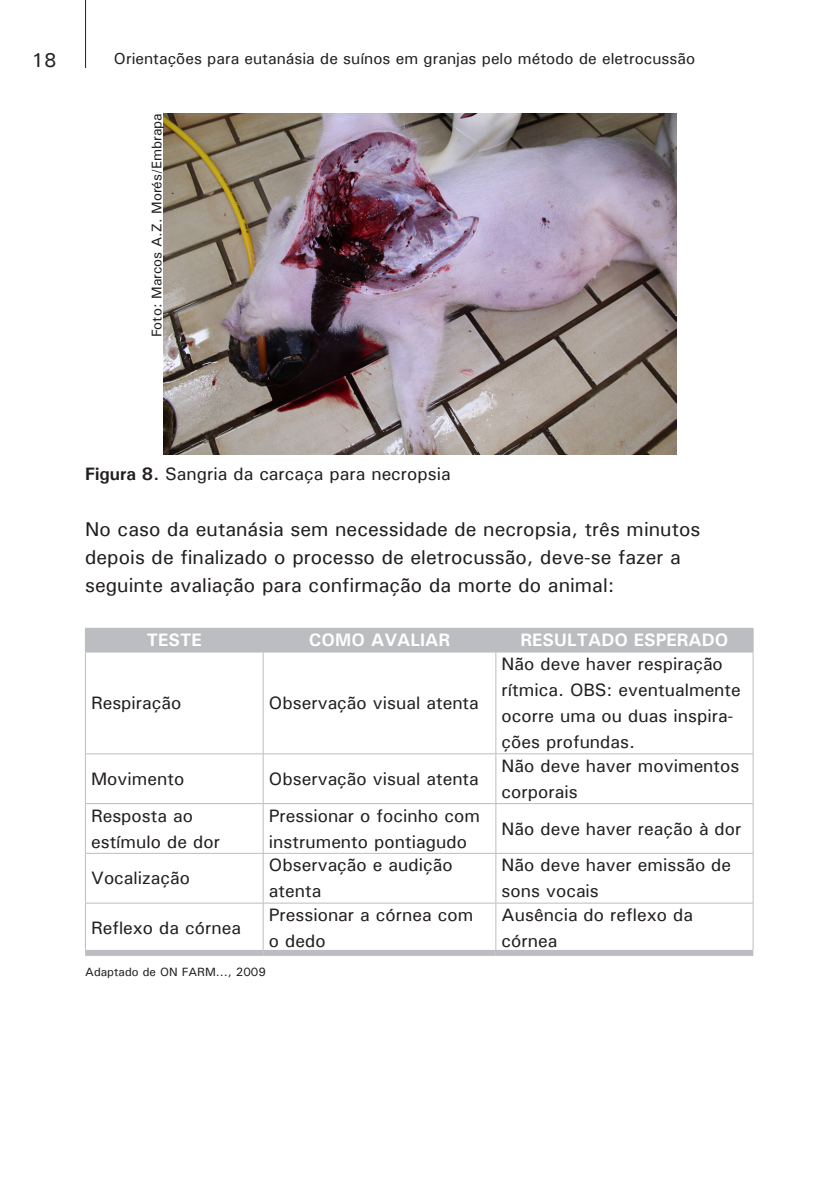
<style>
.page{position:relative;width:840px;height:1191px;background:#fff}
.page>*{position:absolute;margin:0;border:0;box-sizing:border-box;transform-origin:0 0}
.t1{font:500 20px/28px "Univers";color:#231f20}
.t2{font:500 18px/26px "Univers";color:#231f20}
.t3{font:700 18px "Univers";color:#fff}
.t4{font:500 16px "Univers";color:#231f20}
.t5{font:500 14px "Univers";color:#231f20}
.t6{font:500 12px "Univers";color:#231f20}
.s1{font-weight:700}
</style>
<div class="page">
<div style="left:85px;top:628px;width:668px;height:23px;background:#bcbdc0"></div>
<hr style="left:85px;top:651px;width:178px;height:1px;background:#bcbdc0">
<hr style="left:85px;top:652px;width:1px;height:101px;background:#bcbdc0">
<hr style="left:263px;top:651px;width:232px;height:1px;background:#bcbdc0">
<hr style="left:263px;top:652px;width:1px;height:101px;background:#bcbdc0">
<hr style="left:495px;top:651px;width:258px;height:1px;background:#bcbdc0">
<hr style="left:495px;top:652px;width:1px;height:101px;background:#bcbdc0">
<hr style="left:752px;top:652px;width:1px;height:101px;background:#bcbdc0">
<hr style="left:85px;top:753px;width:178px;height:1px;background:#bcbdc0">
<hr style="left:85px;top:754px;width:1px;height:49px;background:#bcbdc0">
<hr style="left:263px;top:753px;width:232px;height:1px;background:#bcbdc0">
<hr style="left:263px;top:754px;width:1px;height:49px;background:#bcbdc0">
<hr style="left:495px;top:753px;width:258px;height:1px;background:#bcbdc0">
<hr style="left:495px;top:754px;width:1px;height:49px;background:#bcbdc0">
<hr style="left:752px;top:754px;width:1px;height:49px;background:#bcbdc0">
<hr style="left:85px;top:803px;width:178px;height:1px;background:#bcbdc0">
<hr style="left:85px;top:804px;width:1px;height:49px;background:#bcbdc0">
<hr style="left:263px;top:803px;width:232px;height:1px;background:#bcbdc0">
<hr style="left:263px;top:804px;width:1px;height:49px;background:#bcbdc0">
<hr style="left:495px;top:803px;width:258px;height:1px;background:#bcbdc0">
<hr style="left:495px;top:804px;width:1px;height:49px;background:#bcbdc0">
<hr style="left:752px;top:804px;width:1px;height:49px;background:#bcbdc0">
<hr style="left:85px;top:853px;width:178px;height:1px;background:#bcbdc0">
<hr style="left:85px;top:853px;width:1px;height:50px;background:#bcbdc0">
<hr style="left:263px;top:853px;width:232px;height:1px;background:#bcbdc0">
<hr style="left:263px;top:853px;width:1px;height:50px;background:#bcbdc0">
<hr style="left:495px;top:853px;width:258px;height:1px;background:#bcbdc0">
<hr style="left:495px;top:853px;width:1px;height:50px;background:#bcbdc0">
<hr style="left:752px;top:853px;width:1px;height:50px;background:#bcbdc0">
<hr style="left:85px;top:902px;width:178px;height:1px;background:#bcbdc0">
<hr style="left:85px;top:903px;width:1px;height:47px;background:#bcbdc0">
<hr style="left:263px;top:902px;width:232px;height:1px;background:#bcbdc0">
<hr style="left:263px;top:903px;width:1px;height:47px;background:#bcbdc0">
<hr style="left:495px;top:902px;width:258px;height:1px;background:#bcbdc0">
<hr style="left:495px;top:903px;width:1px;height:47px;background:#bcbdc0">
<hr style="left:752px;top:903px;width:1px;height:47px;background:#bcbdc0">
<div style="left:85px;top:950px;width:178px;height:6px;background:#bcbdc0"></div>
<div style="left:263px;top:950px;width:232px;height:6px;background:#bcbdc0"></div>
<div style="left:495px;top:950px;width:258px;height:6px;background:#bcbdc0"></div>
<img style="left:164px;top:113px;width:511px;height:341px">
<hr style="left:85px;top:0;width:1px;height:68px;background:#231f20">
<p class="t1" style="left:31px;top:46px;width:27px">18</p>
<p class="t4" style="left:114px;top:49px;width:582px">Orientações para eutanásia de suínos em granjas pelo método de eletrocussão</p>
<p class="t5" style="left:147px;top:337px;width:225px;rotate:-90deg">Foto: Marcos A.Z. Morés/Embrapa</p>
<p class="t2" style="left:85px;top:460px;width:367px"><span class="s1">Figura 8.</span> Sangria da carcaça para necropsia</p>
<p class="t1" style="left:85px;top:514px;width:616px">No caso da eutanásia sem necessidade de necropsia, três minutos depois de finalizado o processo de eletrocussão, deve-se fazer a seguinte avaliação para confirmação da morte do animal:</p>
<p class="t3" style="left:147px;top:628px;width:56px">TESTE</p>
<p class="t3" style="left:309px;top:628px;width:143px">COMO AVALIAR</p>
<p class="t3" style="left:520px;top:628px;width:209px">RESULTADO ESPERADO</p>
<p class="t2" style="left:91px;top:689px;width:92px">Respiração</p>
<p class="t2" style="left:269px;top:689px;width:211px">Observação visual atenta</p>
<p class="t2" style="left:91px;top:765px;width:95px">Movimento</p>
<p class="t2" style="left:269px;top:765px;width:211px">Observação visual atenta</p>
<p class="t2" style="left:91px;top:802px;width:130px">Resposta ao estímulo de dor</p>
<p class="t2" style="left:269px;top:802px;width:212px">Pressionar o focinho com instrumento pontiagudo</p>
<p class="t2" style="left:501px;top:650px;width:241px">Não deve haver respiração rítmica. OBS: eventualmente ocorre uma ou duas inspira&shy;ções profundas.</p>
<p class="t2" style="left:501px;top:752px;width:239px">Não deve haver movimentos corporais</p>
<p class="t2" style="left:501px;top:815px;width:241px">Não deve haver reação à dor</p>
<p class="t2" style="left:91px;top:865px;width:100px">Vocalização</p>
<p class="t2" style="left:91px;top:914px;width:151px">Reflexo da córnea</p>
<p class="t2" style="left:269px;top:852px;width:185px">Observação e audição atenta</p>
<p class="t2" style="left:501px;top:852px;width:231px">Não deve haver emissão de sons vocais</p>
<p class="t2" style="left:269px;top:901px;width:206px">Pressionar a córnea com o dedo</p>
<p class="t2" style="left:501px;top:901px;width:193px">Ausência do reflexo da córnea</p>
<p class="t6" style="left:85px;top:964px;width:182px">Adaptado de ON FARM..., 2009</p>
</div>
